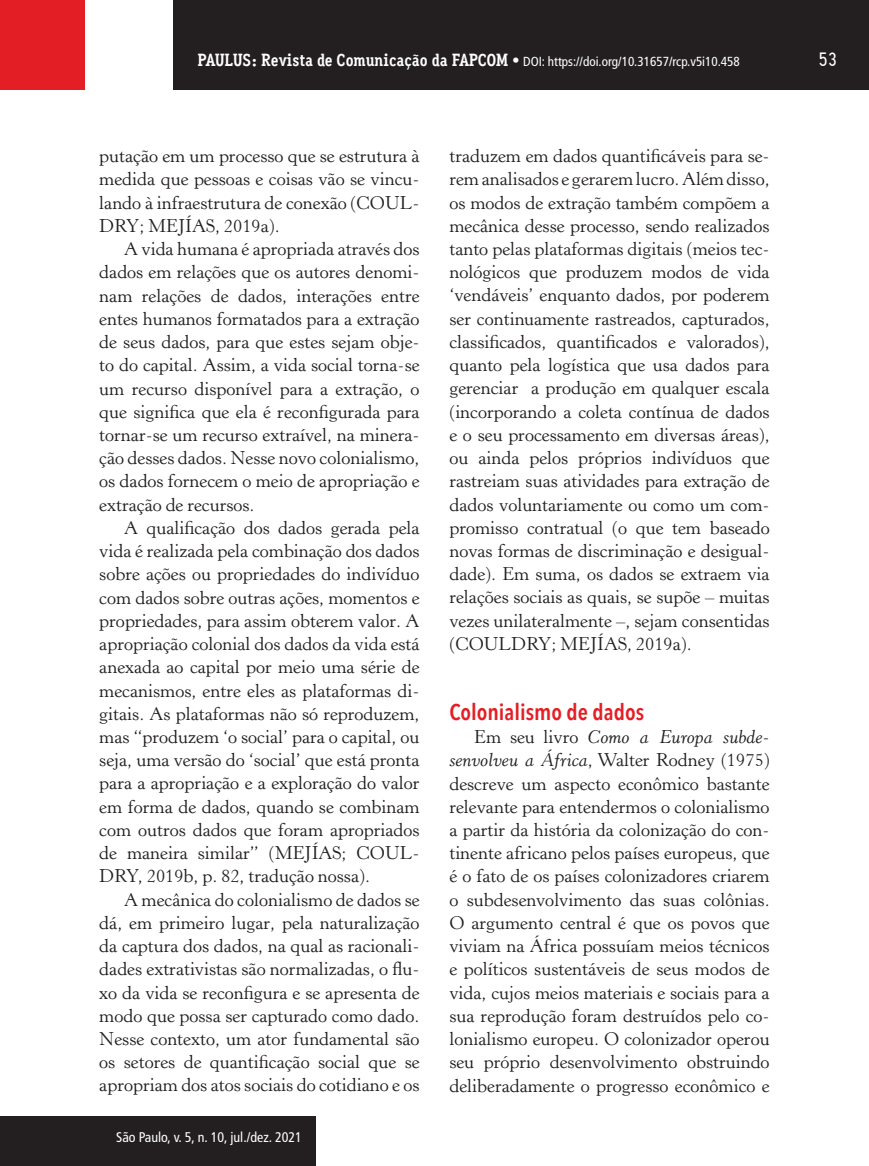
<style>
.page{position:relative;width:869px;height:1166px;background:#fff}
.page>*{position:absolute;margin:0;border:0;box-sizing:border-box;transform-origin:0 0}
.t1{font:600 22.75px "Avenir Next Condensed";color:#e41e25}
.t2{font:500 19.25px "Aaux Office";color:#fff}
.t3{font:18.38px/23.3px "Horley Old Style";color:#231f20;text-align:justify}
.t4{font:condensed 14px "Frutiger LT Std";color:#fff}
.t5{font:condensed 13.12px "Frutiger LT Std";color:#fff}
.s1{font-family:"Aaux Office";font-weight:700;font-stretch:normal;font-size:17.5px}
.s2{font-family:"Aaux Office";font-weight:500;font-stretch:normal;font-size:17.5px}
.s3{font-style:italic}
</style>
<div class="page">
<div style="left:173px;top:0;width:695px;height:89px;background:#231f20"></div>
<div style="left:0;top:0;width:85px;height:90px;background:#e41e25"></div>
<div style="left:1px;top:1116px;width:314px;height:50px;background:#231f20"></div>
<p class="t5" style="left:197px;top:53px;width:543px"><span class="s1">PAULUS: Revista de Comunicação da FAPCOM</span> <span class="s2">•</span> DOI: https://doi.org/10.31657/rcp.v5i10.458</p>
<p class="t2" style="left:818px;top:48px;width:19px">53</p>
<p class="t3" style="left:99px;top:145px;width:321px">putação em um processo que se estrutura à medida que pessoas e coisas vão se vincu&shy;lando à infraestrutura de conexão (COUL-DRY; MEJÍAS, 2019a).</p>
<p class="t3" style="left:99px;top:238px;width:321px;text-indent:25px">A vida humana é apropriada através dos dados em relações que os autores denomi&shy;nam relações de dados, interações entre entes humanos formatados para a extração de seus dados, para que estes sejam obje&shy;to do capital. Assim, a vida social torna-se um recurso disponível para a extração, o que significa que ela é reconfigurada para tornar-se um recurso extraível, na minera&shy;ção desses dados. Nesse novo colonialismo, os dados fornecem o meio de apropriação e extração de recursos.</p>
<p class="t3" style="left:99px;top:516px;width:321px;text-indent:25px">A qualificação dos dados gerada pela vida é realizada pela combinação dos dados sobre ações ou propriedades do indivíduo com dados sobre outras ações, momentos e propriedades, para assim obterem valor. A apropriação colonial dos dados da vida está anexada ao capital por meio uma série de mecanismos, entre eles as plataformas di&shy;gitais. As plataformas não só reproduzem, mas “produzem ‘o social’ para o capital, ou seja, uma versão do ‘social’ que está pronta para a apropriação e a exploração do valor em forma de dados, quando se combinam com outros dados que foram apropriados de maneira similar” (MEJÍAS; COUL-DRY, 2019b, p. 82, tradução nossa).</p>
<p class="t3" style="left:99px;top:888px;width:321px;text-indent:25px">A mecânica do colonialismo de dados se dá, em primeiro lugar, pela naturalização da captura dos dados, na qual as racionali&shy;dades extrativistas são normalizadas, o flu&shy;xo da vida se reconfigura e se apresenta de modo que possa ser capturado como dado.<br>Nesse contexto, um ator fundamental são os setores de quantificação social que se apropriam dos atos sociais do cotidiano e os</p>
<p class="t4" style="left:116px;top:1129px;width:187px">São Paulo, v. 5, n. 10, jul./dez. 2021</p>
<p class="t3" style="left:449px;top:145px;width:321px">traduzem em dados quantificáveis para se&shy;rem analisados e gerarem lucro. Além disso, os modos de extração também compõem a mecânica desse processo, sendo realizados tanto pelas plataformas digitais (meios tec&shy;nológicos que produzem modos de vida ‘vendáveis’ enquanto dados, por poderem ser continuamente rastreados, capturados, classificados, quantificados e valorados), quanto pela logística que usa dados para gerenciar a produção em qualquer escala (incorporando a coleta contínua de dados e o seu processamento em diversas áreas), ou ainda pelos próprios indivíduos que rastreiam suas atividades para extração de dados voluntariamente ou como um com&shy;promisso contratual (o que tem baseado novas formas de discriminação e desigual&shy;dade). Em suma, os dados se extraem via relações sociais as quais, se supõe – muitas vezes unilateralmente –, sejam consentidas (COULDRY; MEJÍAS, 2019a).</p>
<p class="t1" style="left:449px;top:698px;width:196px">Colonialismo de dados</p>
<p class="t3" style="left:449px;top:726px;width:321px;text-indent:25px">Em seu livro <span class="s3">Como a Europa subde&shy;senvolveu a África</span>, Walter Rodney (1975) descreve um aspecto econômico bastante relevante para entendermos o colonialismo a partir da história da colonização do con&shy;tinente africano pelos países europeus, que é o fato de os países colonizadores criarem o subdesenvolvimento das suas colônias.<br>O argumento central é que os povos que viviam na África possuíam meios técnicos e políticos sustentáveis de seus modos de vida, cujos meios materiais e sociais para a sua reprodução foram destruídos pelo co&shy;lonialismo europeu. O colonizador operou seu próprio desenvolvimento obstruindo deliberadamente o progresso econômico e</p>
</div>
